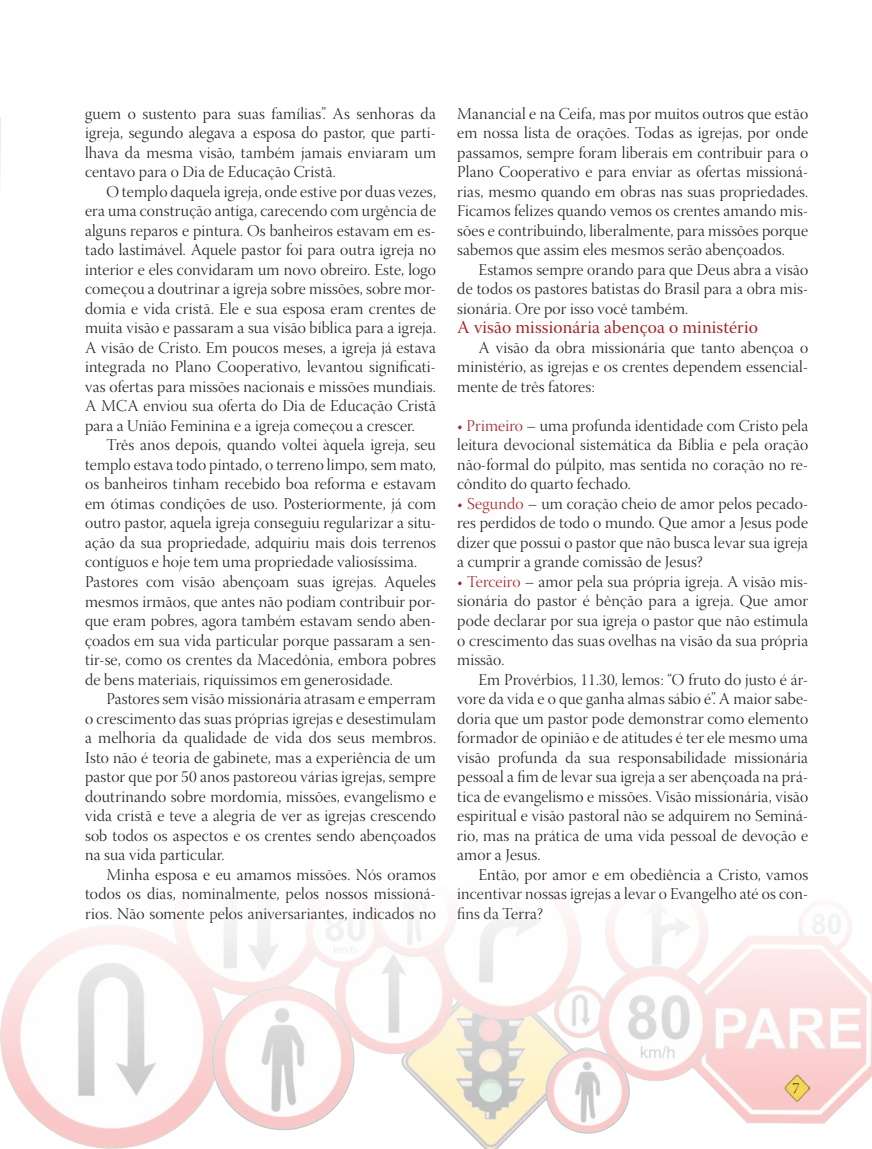
<style>
.page{position:relative;width:872px;height:1149px;background:#fff}
.page>*{position:absolute;margin:0;border:0;box-sizing:border-box;transform-origin:0 0}
.t1{font:18px "Warnock Pro Subh";letter-spacing:.01em;color:#a22428}
.t2{font:16.5px/19.5px "Warnock Pro Light Disp";letter-spacing:.01em;color:#231f20;text-align:justify}
.t3{font:15px "Warnock Pro Light Disp";color:#231f20}
.s1{color:#a22428}
</style>
<div class="page">
<img style="left:0;top:117px;width:1px;height:56px">
<img style="left:0;top:913px;width:872px;height:235px">
<p class="t2" style="left:85px;top:105px;width:352px">guem o sustento para suas famílias”. As senhoras da igreja, segundo alegava a esposa do pastor, que parti&shy;lhava da mesma visão, também jamais enviaram um centavo para o Dia de Educação Cristã.</p>
<p class="t2" style="left:85px;top:183px;width:352px;text-indent:21px">O templo daquela igreja, onde estive por duas vezes, era uma construção antiga, carecendo com urgência de alguns reparos e pintura. Os banheiros estavam em es&shy;tado lastimável. Aquele pastor foi para outra igreja no interior e eles convidaram um novo obreiro. Este, logo começou a doutrinar a igreja sobre missões, sobre mor&shy;domia e vida cristã. Ele e sua esposa eram crentes de muita visão e passaram a sua visão bíblica para a igreja.<br>A visão de Cristo. Em poucos meses, a igreja já estava integrada no Plano Cooperativo, levantou significati&shy;vas ofertas para missões nacionais e missões mundiais.<br>A MCA enviou sua oferta do Dia de Educação Cristã para a União Feminina e a igreja começou a crescer.</p>
<p class="t2" style="left:85px;top:436px;width:352px;text-align:left;text-indent:21px">Três anos depois, quando voltei àquela igreja, seu templo estava todo pintado, o terreno limpo, sem mato, os banheiros tinham recebido boa reforma e estavam em ótimas condições de uso. Posteriormente, já com outro pastor, aquela igreja conseguiu regularizar a situ&shy;ação da sua propriedade, adquiriu mais dois terrenos contíguos e hoje tem uma propriedade valiosíssima.<br>Pastores com visão abençoam suas igrejas. Aqueles mesmos irmãos, que antes não podiam contribuir por&shy;que eram pobres, agora também estavam sendo aben&shy;çoados em sua vida particular porque passaram a sen&shy;tir-se, como os crentes da Macedônia, embora pobres de bens materiais, riquíssimos em generosidade.</p>
<p class="t2" style="left:85px;top:690px;width:352px;text-indent:21px">Pastores sem visão missionária atrasam e emperram o crescimento das suas próprias igrejas e desestimulam a melhoria da qualidade de vida dos seus membros.<br>Isto não é teoria de gabinete, mas a experiência de um pastor que por 50 anos pastoreou várias igrejas, sempre doutrinando sobre mordomia, missões, evangelismo e vida cristã e teve a alegria de ver as igrejas crescendo sob todos os aspectos e os crentes sendo abençoados na sua vida particular.</p>
<p class="t2" style="left:85px;top:866px;width:352px;text-indent:21px">Minha esposa e eu amamos missões. Nós oramos todos os dias, nominalmente, pelos nossos missioná&shy;rios. Não somente pelos aniversariantes, indicados no</p>
<p class="t2" style="left:457px;top:105px;width:352px">Manancial e na Ceifa, mas por muitos outros que estão em nossa lista de orações. Todas as igrejas, por onde passamos, sempre foram liberais em contribuir para o Plano Cooperativo e para enviar as ofertas missioná&shy;rias, mesmo quando em obras nas suas propriedades.<br>Ficamos felizes quando vemos os crentes amando mis&shy;sões e contribuindo, liberalmente, para missões porque sabemos que assim eles mesmos serão abençoados.</p>
<p class="t2" style="left:457px;top:261px;width:352px;text-indent:21px">Estamos sempre orando para que Deus abra a visão de todos os pastores batistas do Brasil para a obra mis&shy;sionária. Ore por isso você também.</p>
<p class="t1" style="left:457px;top:317px;width:302px">A visão missionária abençoa o ministério</p>
<p class="t2" style="left:457px;top:339px;width:352px;text-indent:21px">A visão da obra missionária que tanto abençoa o ministério, as igrejas e os crentes dependem essencial&shy;mente de três fatores:</p>
<p class="t2" style="left:457px;top:417px;width:352px"><span class="s1">• Primeiro</span> – uma profunda identidade com Cristo pela leitura devocional sistemática da Bíblia e pela oração não-formal do púlpito, mas sentida no coração no re&shy;côndito do quarto fechado.</p>
<p class="t2" style="left:457px;top:495px;width:352px"><span class="s1">• Segundo</span> – um coração cheio de amor pelos pecado&shy;res perdidos de todo o mundo. Que amor a Jesus pode dizer que possui o pastor que não busca levar sua igreja a cumprir a grande comissão de Jesus?</p>
<p class="t2" style="left:457px;top:573px;width:352px"><span class="s1">• Terceiro</span> – amor pela sua própria igreja. A visão mis&shy;sionária do pastor é bênção para a igreja. Que amor pode declarar por sua igreja o pastor que não estimula o crescimento das suas ovelhas na visão da sua própria missão.</p>
<p class="t2" style="left:457px;top:670px;width:352px;text-indent:21px">Em Provérbios, 11.30, lemos: “O fruto do justo é ár&shy;vore da vida e o que ganha almas sábio é”. A maior sabe&shy;doria que um pastor pode demonstrar como elemento formador de opinião e de atitudes é ter ele mesmo uma visão profunda da sua responsabilidade missionária pessoal a fim de levar sua igreja a ser abençoada na prá&shy;tica de evangelismo e missões. Visão missionária, visão espiritual e visão pastoral não se adquirem no Seminá&shy;rio, mas na prática de uma vida pessoal de devoção e amor a Jesus.</p>
<p class="t2" style="left:457px;top:865px;width:352px;text-indent:21px">Então, por amor e em obediência a Cristo, vamos incentivar nossas igrejas a levar o Evangelho até os con&shy;fins da Terra?</p>
<p class="t3" style="left:792px;top:1079px;width:8px">7</p>
</div>
